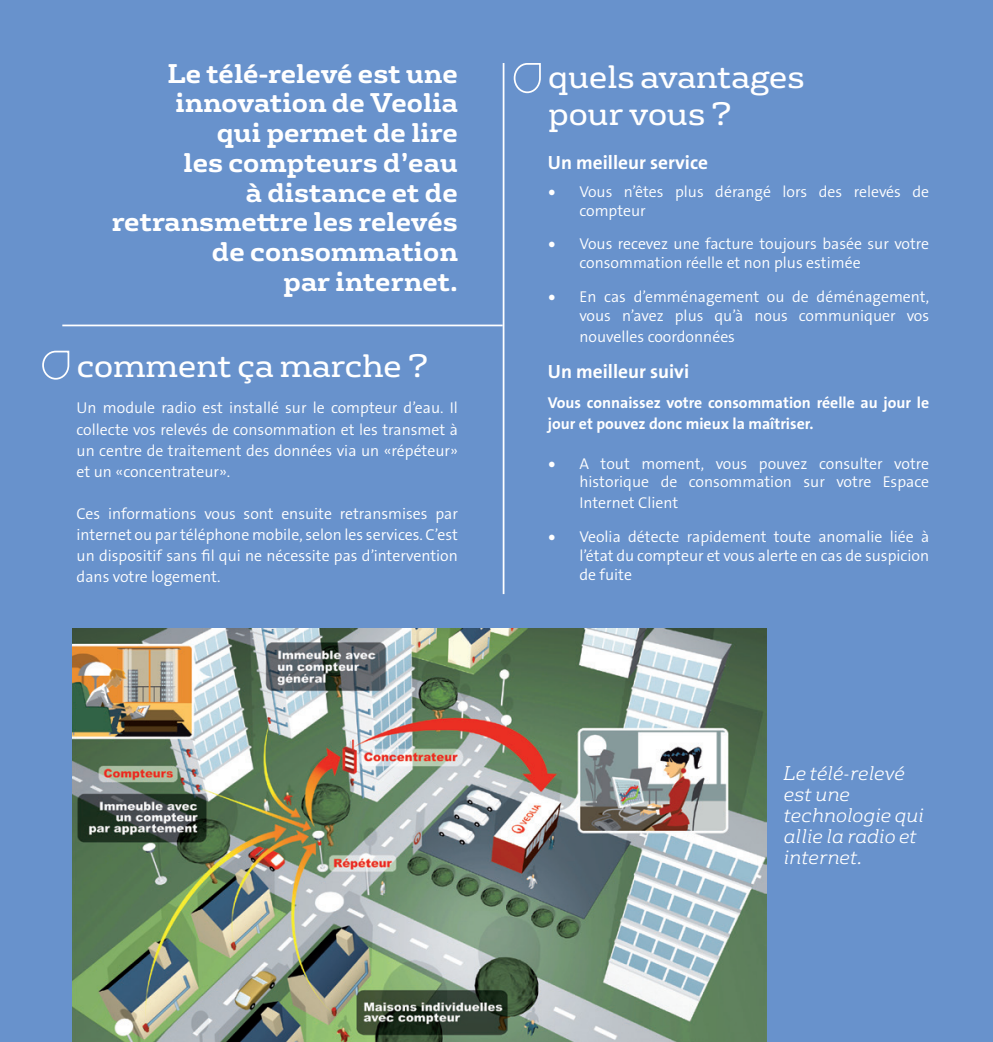
<style>
.page{position:relative;width:993px;height:1042px;background:#fff}
.page>*{position:absolute;margin:0;border:0;box-sizing:border-box;transform-origin:0 0}
.t1{font:31.5px "FS Rufus";color:#fff}
.t2{font:700 26.25px "FS Rufus";color:#fff}
.t3{font:italic 300 19.25px/21px "FS Rufus";color:#fff}
.t4{font:19.25px "The Sans Veolia W7 Bld";color:#fff}
.t5{font:15.75px/21px "The Sans Veolia W4 Se Lig";color:#fff;text-align:justify}
.t6{font:15.75px/21px "The Sans Veolia W7 Bld";color:#fff}
.s1{font-family:"Minion Pro";font-size:21px}
</style>
<div class="page">
<div style="left:0;top:0;width:992px;height:1042px;background:#6892cc"></div>
<svg style="left:42px;top:350px;width:28px;height:30px"></svg>
<svg style="left:513px;top:63px;width:28px;height:31px"></svg>
<img style="left:73px;top:628px;width:693px;height:414px">
<hr style="left:502px;top:63px;width:2px;height:531px;background:#fff">
<hr style="left:62px;top:325px;width:440px;height:1px;background:#fff">
<p class="t2" style="left:167px;top:50px;width:292px">Le télé-relevé est une</p>
<p class="t2" style="left:175px;top:80px;width:284px">innovation de Veolia</p>
<p class="t2" style="left:216px;top:110px;width:243px">qui permet de lire</p>
<p class="t2" style="left:183px;top:140px;width:276px">les compteurs d’eau</p>
<p class="t2" style="left:246px;top:169px;width:213px">à distance et de</p>
<p class="t2" style="left:112px;top:199px;width:347px">retransmettre les relevés</p>
<p class="t2" style="left:212px;top:229px;width:247px">de consommation</p>
<p class="t2" style="left:283px;top:259px;width:176px">par internet.</p>
<p class="t1" style="left:77px;top:340px;width:353px">comment ça marche ?</p>
<p class="t5" style="left:77px;top:398px;width:383px">Un module radio est installé sur le compteur d’eau. Il collecte vos relevés de consommation et les transmet à un centre de traitement des données via un «répéteur» et un «concentrateur».</p>
<p class="t5" style="left:77px;top:503px;width:383px">Ces informations vous sont ensuite retransmises par internet ou par téléphone mobile, selon les services. C’est un dispositif sans fil qui ne nécessite pas d’intervention dans votre logement.</p>
<p class="t1" style="left:548px;top:50px;width:258px">quels avantages</p>
<p class="t1" style="left:548px;top:88px;width:185px">pour vous ?</p>
<p class="t4" style="left:547px;top:150px;width:161px">Un meilleur service</p>
<p class="t5" style="left:579px;top:182px;width:351px;line-height:18.9px;text-indent:-32px"><span class="s1">•</span> Vous n’êtes plus dérangé lors des relevés de compteur</p>
<p class="t5" style="left:579px;top:235px;width:351px;line-height:18.9px;text-indent:-32px"><span class="s1">•</span> Vous recevez une facture toujours basée sur votre consommation réelle et non plus estimée</p>
<p class="t5" style="left:547px;top:287px;width:382px;line-height:18.9px;text-align:right"><span class="s1">•</span> En cas d’emménagement ou de déménagement, vous n’avez plus qu’à nous communiquer vos</p>
<p class="t5" style="left:579px;top:326px;width:157px">nouvelles coordonnées</p>
<p class="t4" style="left:547px;top:359px;width:143px">Un meilleur suivi</p>
<p class="t6" style="left:547px;top:392px;width:383px">Vous connaissez votre consommation réelle au jour le jour et pouvez donc mieux la maîtriser.</p>
<p class="t5" style="left:547px;top:454px;width:382px;line-height:18.9px;text-align:right"><span class="s1">•</span> A tout moment, vous pouvez consulter votre historique de consommation sur votre Espace</p>
<p class="t5" style="left:579px;top:493px;width:100px">Internet Client</p>
<p class="t5" style="left:579px;top:527px;width:351px;line-height:18.9px;text-indent:-32px"><span class="s1">•</span> Veolia détecte rapidement toute anomalie liée à l’état du compteur et vous alerte en cas de suspicion de fuite</p>
<p class="t3" style="left:783px;top:761px;width:123px">Le télé-relevé est une</p>
<p class="t3" style="left:783px;top:803px;width:142px">technologie qui allie la radio et</p>
<p class="t3" style="left:783px;top:845px;width:80px">internet.</p>
</div>
